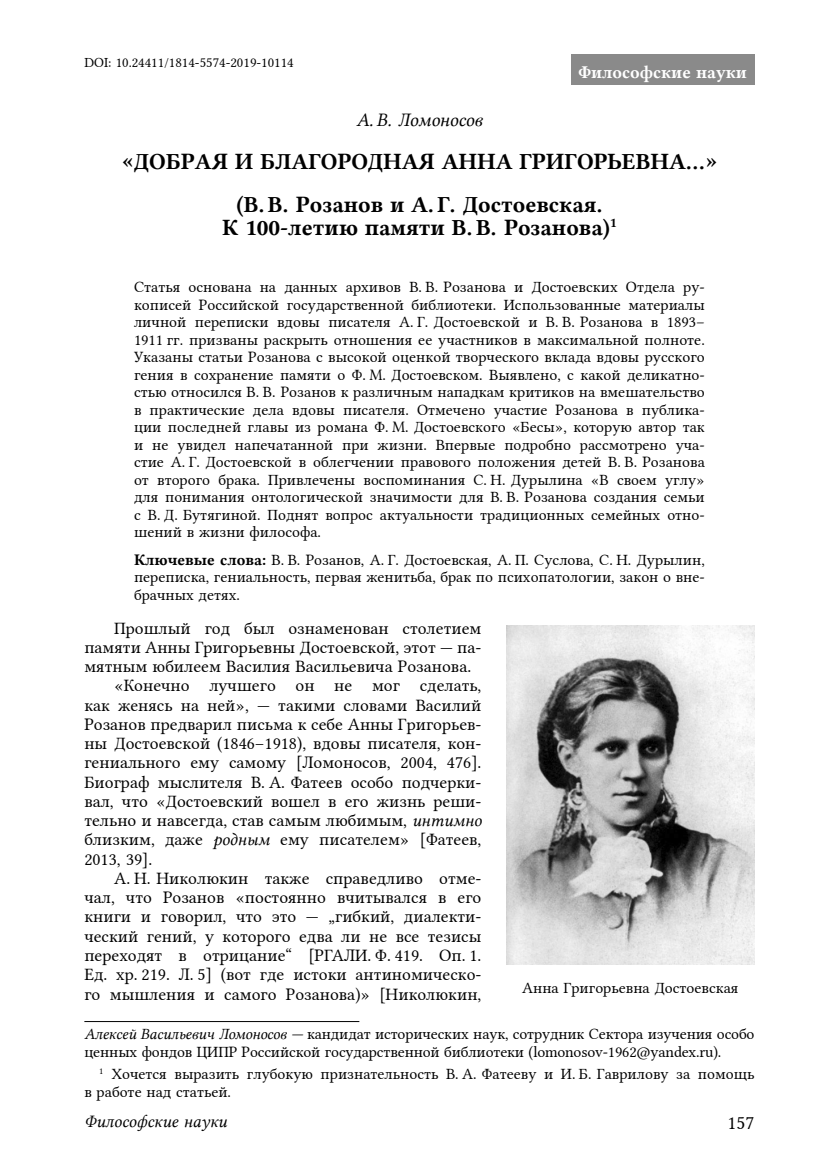
<style>
.page{position:relative;width:819px;height:1166px;background:#fff}
.page>*{position:absolute;margin:0;border:0;box-sizing:border-box;transform-origin:0 0}
.t1{font:22.75px/42.7px "Lin Libertine B";color:#000;text-align:center}
.t2{font:19.25px "Lin Libertine I";color:#000}
.t3{font:19.25px "Lin Libertine";color:#000}
.t4{font:17.5px "Lin Libertine";color:#000}
.t5{font:17.5px "Lin Libertine I";color:#000}
.t6{font:17.5px "Lin Libertine B";color:#fff}
.t7{font:15.75px/17.5px "Lin Libertine";color:#000;text-align:justify}
.t8{font:14px "Lin Libertine";color:#000}
.s1{font-family:"Lin Libertine B"}
.s2{font-family:"Lin Libertine I"}
</style>
<div class="page">
<div style="left:571px;top:55px;width:183px;height:30px;background:#8a8a8a"></div>
<hr style="left:84px;top:1021px;width:275px;height:1px;background:#000">
<img style="left:506px;top:625px;width:248px;height:339px">
<p class="t8" style="left:84px;top:51px;width:211px">DOI: 10.24411/1814-5574-2019-10114</p>
<p class="t6" style="left:578px;top:60px;width:170px">Философские науки</p>
<p class="t2" style="left:356px;top:109px;width:128px">А. В. Ломоносов</p>
<h1 class="t1" style="left:121px;top:140px;width:597px">«Добрая и благородная Анна Григорьевна…» (В. В. Розанов и А. Г. Достоевская.</h1>
<h1 class="t1" style="left:222px;top:206px;width:396px">К 100-летию памяти В. В. Розанова)<sup>1</sup></h1>
<p class="t7" style="left:134px;top:276px;width:572px">Статья основана на данных архивов В. В. Розанова и Достоевских Отдела ру&shy;кописей Российской государственной библиотеки. Использованные материалы личной переписки вдовы писателя А. Г. Достоевской и В. В. Розанова в 1893– 1911 гг. призваны раскрыть отношения ее участников в максимальной полноте.<br>Указаны статьи Розанова с высокой оценкой творческого вклада вдовы русского гения в сохранение памяти о Ф. М. Достоевском. Выявлено, с какой деликатно&shy;стью относился В. В. Розанов к различным нападкам критиков на вмешательство в практические дела вдовы писателя. Отмечено участие Розанова в публика&shy;ции последней главы из романа Ф. М. Достоевского «Бесы», которую автор так и не увидел напечатанной при жизни. Впервые подробно рассмотрено уча&shy;стие А. Г. Достоевской в облегчении правового положения детей В. В. Розанова от второго брака. Привлечены воспоминания С. Н. Дурылина «В своем углу» для понимания онтологической значимости для В. В. Розанова создания семьи с В. Д. Бутягиной. Поднят вопрос актуальности традиционных семейных отно&shy;шений в жизни философа.</p>
<p class="t7" style="left:134px;top:549px;width:572px"><span class="s1">Ключевые слова:</span> В. В. Розанов, А. Г. Достоевская, А. П. Суслова, С. Н. Дурылин, переписка, гениальность, первая женитьба, брак по психопатологии, закон о вне&shy;брачных детях.</p>
<p class="t4" style="left:114px;top:614px;width:369px">Прошлый год был ознаменован столетием</p>
<p class="t4" style="left:84px;top:633px;width:398px">памяти Анны Григорьевны Достоевской, этот — па-</p>
<p class="t4" style="left:84px;top:652px;width:388px">мятным юбилеем Василия Васильевича Розанова.</p>
<p class="t4" style="left:114px;top:672px;width:369px">«Конечно лучшего он не мог сделать,</p>
<p class="t4" style="left:84px;top:691px;width:398px">как женясь на ней», — такими словами Василий</p>
<p class="t4" style="left:84px;top:710px;width:398px">Розанов предварил письма к себе Анны Григорьев-</p>
<p class="t4" style="left:84px;top:729px;width:398px">ны Достоевской (1846–1918), вдовы писателя, кон-</p>
<p class="t4" style="left:84px;top:749px;width:398px">гениального ему самому [Ломоносов, 2004, 476].</p>
<p class="t4" style="left:84px;top:768px;width:398px">Биограф мыслителя В. А. Фатеев особо подчерки-</p>
<p class="t4" style="left:84px;top:787px;width:398px">вал, что «Достоевский вошел в его жизнь реши-</p>
<p class="t4" style="left:84px;top:806px;width:398px">тельно и навсегда, став самым любимым, <span class="s2">интимно</span></p>
<p class="t4" style="left:84px;top:826px;width:398px">близким, даже <span class="s2">родным</span> ему писателем» [Фатеев,</p>
<p class="t4" style="left:84px;top:845px;width:69px">2013, 39].</p>
<p class="t4" style="left:114px;top:864px;width:369px">А. Н. Николюкин также справедливо отме-</p>
<p class="t4" style="left:84px;top:883px;width:398px">чал, что Розанов «постоянно вчитывался в его</p>
<p class="t4" style="left:84px;top:903px;width:398px">книги и говорил, что это — „гибкий, диалекти-</p>
<p class="t4" style="left:84px;top:922px;width:398px">ческий гений, у которого едва ли не все тезисы</p>
<p class="t4" style="left:84px;top:941px;width:398px">переходят в отрицание“ [РГАЛИ. Ф. 419. Оп. 1.</p>
<p class="t4" style="left:84px;top:960px;width:398px">Ед. хр. 219. Л. 5] (вот где истоки антиномическо-</p>
<p class="t4" style="left:84px;top:980px;width:398px">го мышления и самого Розанова)» [Николюкин,</p>
<p class="t7" style="left:84px;top:1023px;width:671px"><span class="s2">Алексей Васильевич Ломоносов —</span> кандидат исторических наук, сотрудник Сектора изучения особо ценных фондов ЦИПР Российской государственной библиотеки (lomonosov-1962@yandex.ru).</p>
<p class="t7" style="left:84px;top:1063px;width:671px;text-indent:15px"><sup>1</sup> Хочется выразить глубокую признательность В. А. Фатееву и И. Б. Гаврилову за помощь в работе над статьей.</p>
<p class="t7" style="left:522px;top:977px;width:218px">Анна Григорьевна Достоевская</p>
<p class="t5" style="left:84px;top:1111px;width:144px">Философские науки</p>
<p class="t3" style="left:727px;top:1107px;width:28px">157</p>
</div>
